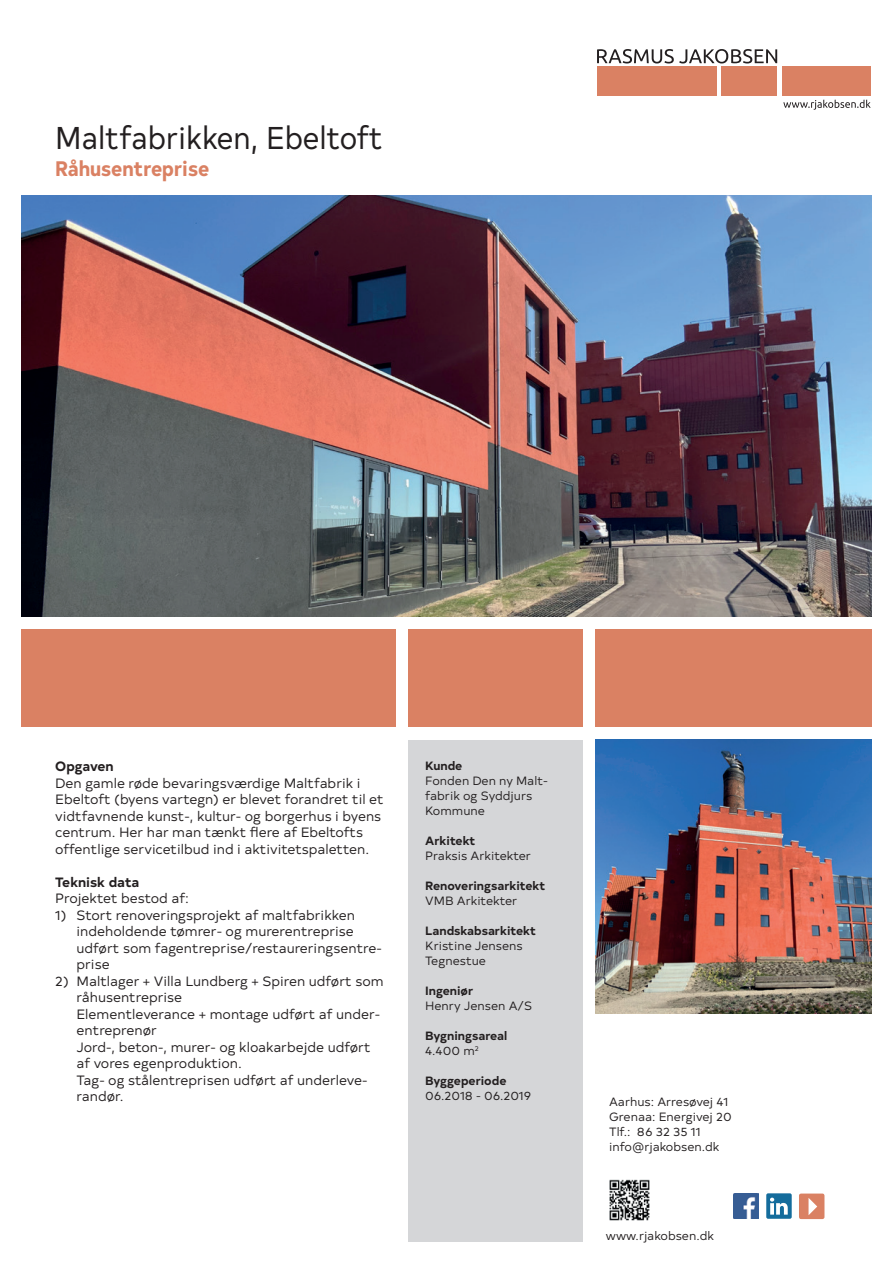
<style>
.page{position:relative;width:893px;height:1263px;background:#fff}
.page>*{position:absolute;margin:0;border:0;box-sizing:border-box;transform-origin:0 0}
.t1{font:31.5px "Typold Condensed";color:#231f20}
.t2{font:700 21px "Typold Condensed";color:#da8163}
.t3{font:13.5px/16.5px "Typold";color:#231f20}
.t4{font:700 13.5px "Typold";color:#231f20}
.t5{font:12px/15px "Typold";color:#231f20}
.t6{font:700 12px/15px "Typold";color:#231f20}
.s1{font-weight:400}
</style>
<div class="page">
<img style="left:21px;top:196px;width:851px;height:421px">
<img style="left:595px;top:740px;width:277px;height:273px">
<div style="left:408px;top:740px;width:175px;height:502px;background:#d5d6d8"></div>
<div style="left:595px;top:629px;width:277px;height:98px;background:#da8163"></div>
<div style="left:408px;top:629px;width:175px;height:98px;background:#da8163"></div>
<div style="left:21px;top:629px;width:374px;height:98px;background:#da8163"></div>
<img style="left:609px;top:1179px;width:41px;height:42px">
<svg style="left:597px;top:49px;width:274px;height:61px"></svg>
<div style="left:799px;top:1193px;width:25px;height:26px;background:#da8163;border-radius:2px"></div>
<svg style="left:808px;top:1198px;width:9px;height:17px"></svg>
<div style="left:766px;top:1193px;width:26px;height:26px;background:#146c9c;border-radius:2px"></div>
<svg style="left:770px;top:1198px;width:18px;height:16px"></svg>
<img style="left:733px;top:1193px;width:26px;height:26px">
<h1 class="t1" style="left:55px;top:114px;width:329px">Maltfabrikken, Ebeltoft</h1>
<h2 class="t2" style="left:55px;top:151px;width:155px">Råhusentreprise</h2>
<p class="t4" style="left:55px;top:755px;width:60px">Opgaven</p>
<p class="t3" style="left:55px;top:774px;width:330px">Den gamle røde bevaringsværdige Maltfabrik i Ebeltoft (byens vartegn) er blevet forandret til et vidtfavnende kunst-, kultur- og borgerhus i byens centrum. Her har man tænkt flere af Ebeltofts offentlige servicetilbud ind i aktivitetspaletten.</p>
<p class="t4" style="left:55px;top:871px;width:85px">Teknisk data</p>
<p class="t3" style="left:55px;top:889px;width:135px">Projektet bestod af:</p>
<p class="t3" style="left:77px;top:906px;width:307px;text-indent:-21px">1) Stort renoveringsprojekt af maltfabrikken indeholdende tømrer- og murerentreprise udført som fagentreprise/restaureringsentre&shy;prise</p>
<p class="t3" style="left:77px;top:972px;width:309px;text-indent:-21px">2) Maltlager + Villa Lundberg + Spiren udført som råhusentreprise<br>Elementleverance + montage udført af under&shy;entreprenør<br>Jord-, beton-, murer- og kloakarbejde udført af vores egenproduktion.<br>Tag- og stålentreprisen udført af underleve&shy;randør.</p>
<p class="t6" style="left:425px;top:757px;width:39px">Kunde</p>
<p class="t5" style="left:425px;top:772px;width:124px">Fonden Den ny Malt&shy;fabrik og Syddjurs<br>Kommune</p>
<p class="t6" style="left:425px;top:832px;width:52px">Arkitekt</p>
<p class="t5" style="left:425px;top:847px;width:107px">Praksis Arkitekter</p>
<p class="t6" style="left:425px;top:877px;width:122px">Renoveringsarkitekt</p>
<p class="t5" style="left:425px;top:892px;width:94px">VMB Arkitekter</p>
<p class="t6" style="left:425px;top:922px;width:112px">Landskabsarkitekt</p>
<p class="t5" style="left:425px;top:937px;width:99px">Kristine Jensens<br>Tegnestue</p>
<p class="t6" style="left:425px;top:982px;width:50px">Ingeniør</p>
<p class="t5" style="left:425px;top:997px;width:108px">Henry Jensen A/S</p>
<p class="t6" style="left:425px;top:1027px;width:84px">Bygningsareal<br><span class="s1">4.400 m</span><sup>2</sup></p>
<p class="t6" style="left:425px;top:1072px;width:83px">Byggeperiode</p>
<p class="t5" style="left:425px;top:1087px;width:108px">06.2018 - 06.2019</p>
<p class="t5" style="left:609px;top:1093px;width:124px">Aarhus: Arresøvej 41<br>Grenaa: Energivej 20<br>Tlf.: 86 32 35 11 info@rjakobsen.dk</p>
<p class="t5" style="left:606px;top:1227px;width:110px">www.rjakobsen.dk</p>
</div>
